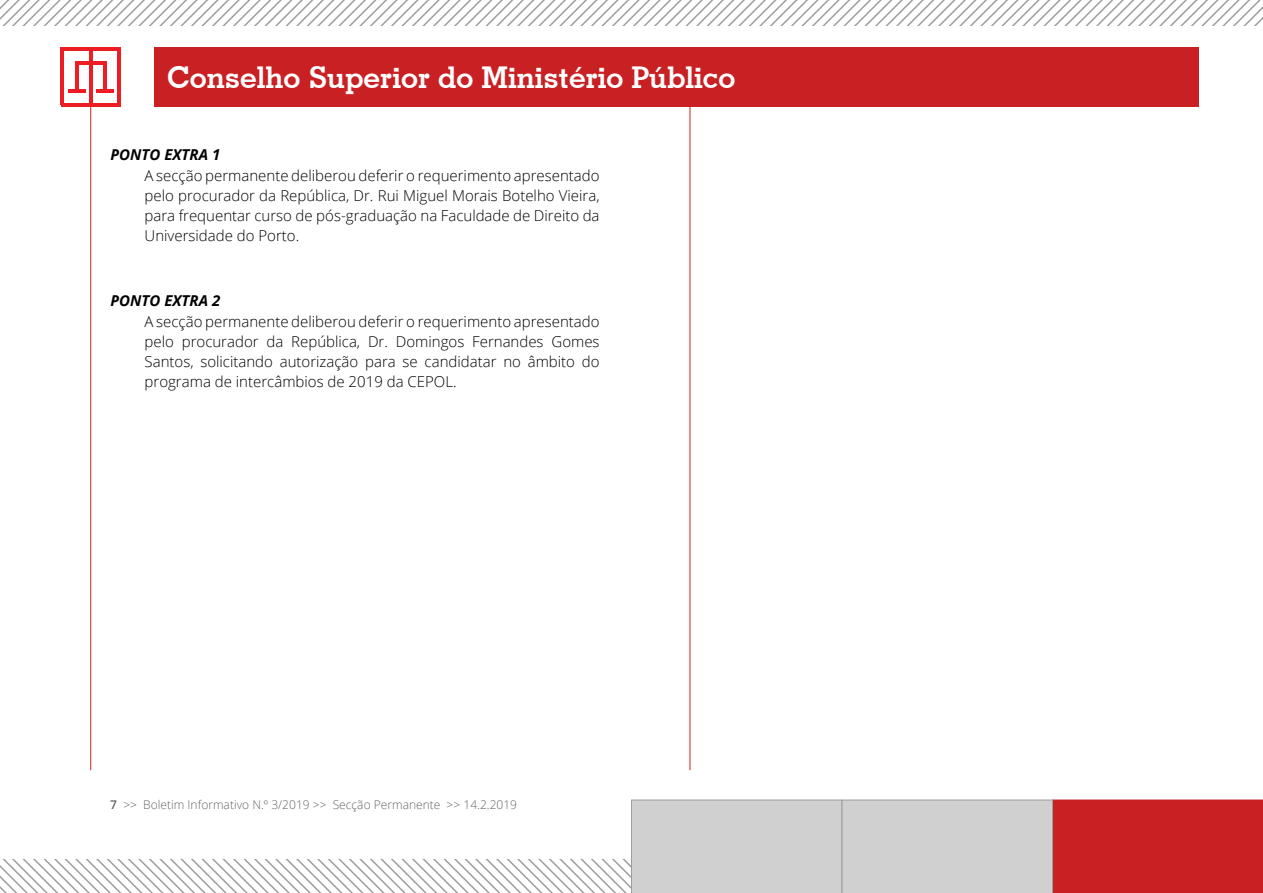
<style>
.page{position:relative;width:1263px;height:893px;background:#fff}
.page>*{position:absolute;margin:0;border:0;box-sizing:border-box;transform-origin:0 0}
.t1{font:700 30px "Geometric Slab 703 BT";color:#fff}
.texto_miolo_sem_núme{font:300 15px/20.2px "Open Sans";color:#000;text-align:justify}
.t2{font:italic 700 15px "Open Sans";color:#000}
.t3{font:300 12px "Open Sans";color:#646464}
.s1{font-weight:600}
</style>
<div class="page">
<svg style="left:0;top:800px;width:1263px;height:93px"></svg>
<div style="left:154px;top:47px;width:1045px;height:60px;background:#c92123"></div>
<hr style="left:90px;top:104px;width:1px;height:666px;background:#c92123">
<hr style="left:75px;top:61px;width:3px;height:31px;background:#ed1d24">
<hr style="left:61px;top:47px;width:3px;height:58px;background:#ed1d24">
<hr style="left:117px;top:49px;width:3px;height:56px;background:#ed1d24">
<hr style="left:61px;top:103px;width:59px;height:4px;background:#ed1d24">
<hr style="left:61px;top:47px;width:59px;height:4px;background:#ed1d24">
<hr style="left:89px;top:48px;width:3px;height:56px;background:#ed1d24">
<hr style="left:68px;top:89px;width:17px;height:4px;background:#ed1d24">
<hr style="left:103px;top:61px;width:3px;height:31px;background:#ed1d24">
<hr style="left:75px;top:61px;width:31px;height:4px;background:#ed1d24">
<hr style="left:96px;top:89px;width:18px;height:4px;background:#ed1d24">
<hr style="left:690px;top:104px;width:1px;height:666px;background:#c92123">
<svg style="left:0;top:0;width:1263px;height:26px"></svg>
<h1 class="t1" style="left:167px;top:60px;width:570px">Conselho Superior do Ministério Público</h1>
<p class="t2" style="left:111px;top:144px;width:111px">PONTO EXTRA 1</p>
<p class="texto_miolo_sem_núme" style="left:145px;top:165px;width:456px">A secção permanente deliberou deferir o requerimento apresentado pelo procurador da República, Dr. Rui Miguel Morais Botelho Vieira, para frequentar curso de pós‑graduação na Faculdade de Direito da Universidade do Porto.</p>
<p class="t2" style="left:111px;top:290px;width:111px">PONTO EXTRA 2</p>
<p class="texto_miolo_sem_núme" style="left:145px;top:311px;width:456px">A secção permanente deliberou deferir o requerimento apresentado pelo procurador da República, Dr. Domingos Fernandes Gomes Santos, solicitando autorização para se candidatar no âmbito do programa de intercâmbios de 2019 da CEPOL.</p>
<p class="t3" style="left:110px;top:796px;width:408px"><span class="s1">7</span> &gt;&gt; Boletim Informativo N.º 3/2019 &gt;&gt; Secção Permanente &gt;&gt; 14.2.2019</p>
</div>
